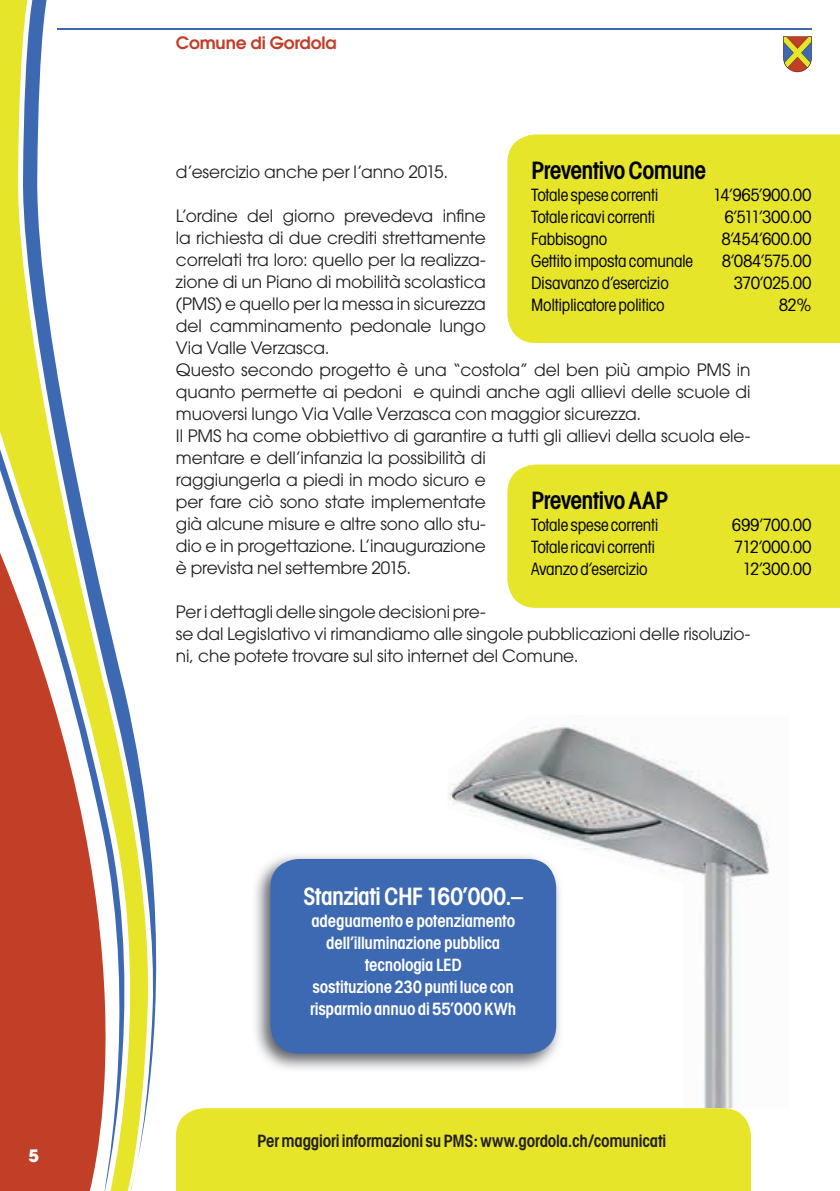
<style>
.page{position:relative;width:840px;height:1191px;background:#fff}
.page>*{position:absolute;margin:0;border:0;box-sizing:border-box;transform-origin:0 0}
.t1{font:600 condensed 24px "Avant Garde";letter-spacing:-.03em;color:#000}
.t2{font:600 condensed 24px "Avant Garde";letter-spacing:-.025em;color:#fff}
.t3{font:17px/22px "Avant Garde";letter-spacing:-.005em;color:#231f20}
.t4{font:condensed 17px "Avant Garde";letter-spacing:-.015em;color:#000}
.t5{font:600 condensed 17px/22px "Avant Garde";letter-spacing:-.015em;color:#fff;text-align:center}
.t6{font:600 condensed 17px "Avant Garde";letter-spacing:-.01em;color:#231f20}
.t7{font:600 17px "Avant Garde";letter-spacing:-.01em;color:#c13e27}
.t8{font:700 17px "Avant Garde";color:#fff}
</style>
<div class="page">
<svg style="left:783px;top:36px;width:28px;height:36px"></svg>
<hr style="left:57px;top:28px;width:754px;height:1px;background:#3d69b2">
<img style="left:448px;top:724px;width:321px;height:384px">
<div style="left:507px;top:134px;width:332px;height:209px;background:#e6e52a"></div>
<div style="left:507px;top:464px;width:332px;height:144px;background:#e6e52a"></div>
<div style="left:176px;top:1108px;width:574px;height:83px;background:#e6e52a"></div>
<div style="left:0;top:0;width:22px;height:449px;background:#e6e52a"></div>
<svg style="left:0;top:449px;width:22px;height:86px"></svg>
<svg style="left:22px;top:0;width:154px;height:1163px"></svg>
<svg style="left:0;top:553px;width:165px;height:638px"></svg>
<img style="left:255px;top:852px;width:308px;height:220px">
<div style="left:270px;top:859px;width:286px;height:194px;background:#3d69b2;border-radius:28px"></div>
<p class="t8" style="left:28px;top:1144px;width:12px">5</p>
<p class="t7" style="left:176px;top:33px;width:162px">Comune di Gordola</p>
<h1 class="t1" style="left:531px;top:155px;width:176px">Preventivo Comune</h1>
<p class="t4" style="left:531px;top:184px;width:129px">Totale spese correnti</p>
<p class="t4" style="left:712px;top:184px;width:100px">14’965’900.00</p>
<p class="t4" style="left:531px;top:206px;width:125px">Totale ricavi correnti</p>
<p class="t4" style="left:724px;top:206px;width:89px">6’511’300.00</p>
<p class="t4" style="left:531px;top:228px;width:77px">Fabbisogno</p>
<p class="t4" style="left:721px;top:228px;width:91px">8’454’600.00</p>
<p class="t4" style="left:531px;top:250px;width:163px">Gettito imposta comunale</p>
<p class="t4" style="left:721px;top:250px;width:91px">8’084’575.00</p>
<p class="t4" style="left:531px;top:272px;width:139px">Disavanzo d’esercizio</p>
<p class="t4" style="left:733px;top:272px;width:79px">370’025.00</p>
<p class="t4" style="left:531px;top:294px;width:135px">Moltiplicatore politico</p>
<p class="t4" style="left:778px;top:294px;width:34px">82%</p>
<p class="t3" style="left:176px;top:161px;width:273px">d’esercizio anche per l’anno 2015.</p>
<p class="t3" style="left:176px;top:205px;width:575px">L’ordine del giorno prevedeva infine<br>la richiesta di due crediti strettamente<br>correlati tra loro: quello per la realizza-<br>zione di un Piano di mobilità scolastica<br>(PMS) e quello per la messa in sicurezza<br>del camminamento pedonale lungo<br>Via Valle Verzasca.<br>Questo secondo progetto è una “costola” del ben più ampio PMS in quanto permette ai pedoni e quindi anche agli allievi delle scuole di muoversi lungo Via Valle Verzasca con maggior sicurezza.<br>Il PMS ha come obbiettivo di garantire a tutti gli allievi della scuola ele&shy;mentare e dell’infanzia la possibilità di<br>raggiungerla a piedi in modo sicuro e<br>per fare ciò sono state implementate<br>già alcune misure e altre sono allo stu-<br>dio e in progettazione. L’inaugurazione<br>è prevista nel settembre 2015.</p>
<p class="t3" style="left:176px;top:601px;width:575px">Per i dettagli delle singole decisioni pre-<br>se dal Legislativo vi rimandiamo alle singole pubblicazioni delle risoluzio&shy;ni, che potete trovare sul sito internet del Comune.</p>
<h1 class="t1" style="left:531px;top:485px;width:138px">Preventivo AAP</h1>
<p class="t4" style="left:531px;top:514px;width:129px">Totale spese correnti</p>
<p class="t4" style="left:731px;top:514px;width:81px">699’700.00</p>
<p class="t4" style="left:531px;top:536px;width:125px">Totale ricavi correnti</p>
<p class="t4" style="left:733px;top:536px;width:79px">712’000.00</p>
<p class="t4" style="left:531px;top:558px;width:118px">Avanzo d’esercizio</p>
<p class="t4" style="left:742px;top:558px;width:71px">12’300.00</p>
<h1 class="t2" style="left:303px;top:881px;width:221px">Stanziati CHF 160’000.–</h1>
<p class="t5" style="left:310px;top:909px;width:208px">adeguamento e potenziamento dell’illuminazione pubblica tecnologia LED<br>sostituzione 230 punti luce con risparmio annuo di 55’000 KWh</p>
<p class="t6" style="left:257px;top:1130px;width:410px">Per maggiori informazioni su PMS: www.gordola.ch/comunicati</p>
</div>
